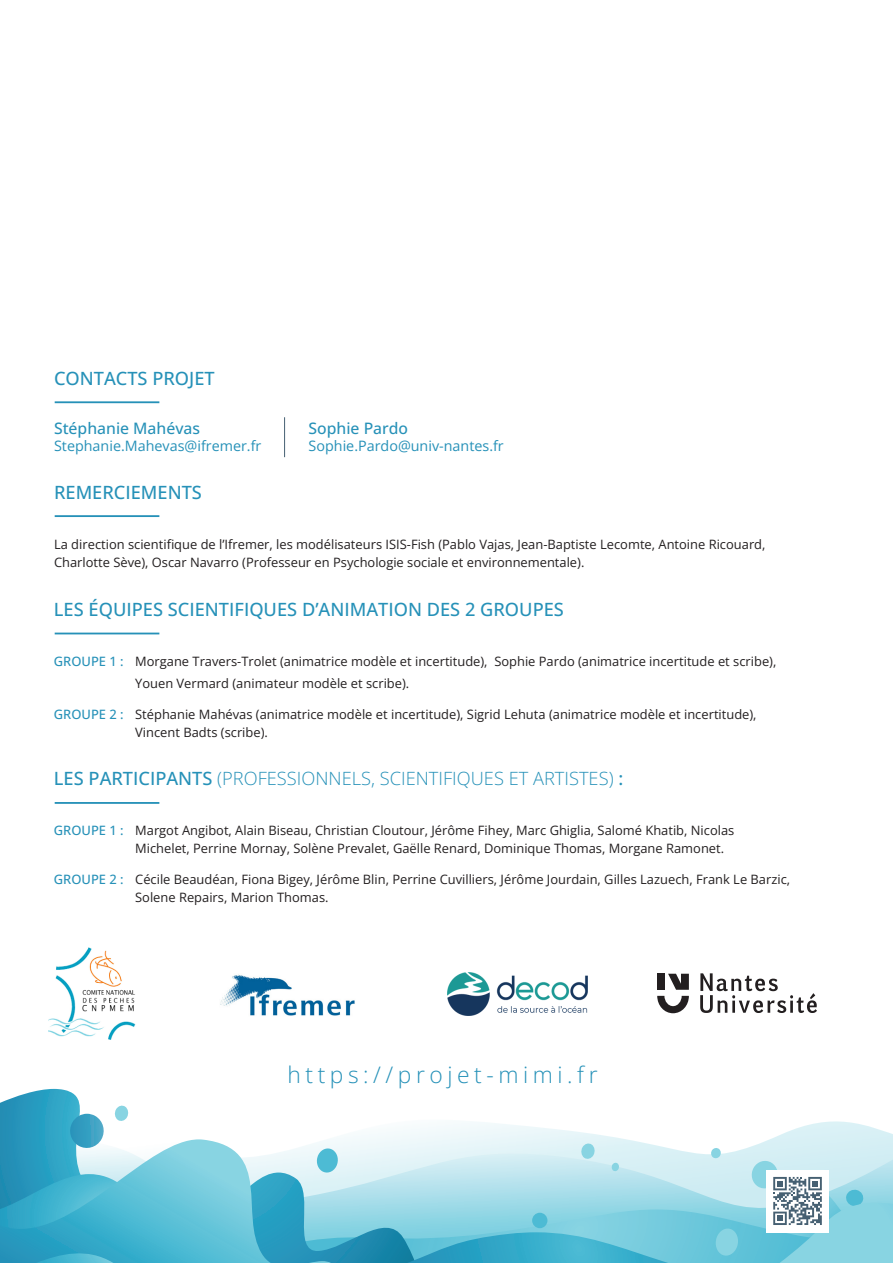
<style>
.page{position:relative;width:893px;height:1263px;background:#fff}
.page>*{position:absolute;margin:0;border:0;box-sizing:border-box;transform-origin:0 0}
.t1{font:300 22.8px "Open Sans";letter-spacing:.2em;color:#2691b8}
.t2{font:500 18.3px "Open Sans";color:#2691b8}
.t3{font:300 18.3px "Open Sans";color:#2691b8}
.t4{font:500 15.75px "Open Sans";color:#2691b8}
.t5{font:14.4px "Open Sans";color:#2691b8}
.t6{font:12.9px/18px "Open Sans";color:#231f20}
.s1{font-weight:500;color:#2691b8}
.s2{font-weight:500}
</style>
<div class="page">
<img style="left:220px;top:974px;width:135px;height:42px">
<img style="left:448px;top:973px;width:140px;height:42px">
<hr style="left:55px;top:515px;width:104px;height:2px;background:#2691b8">
<hr style="left:55px;top:401px;width:104px;height:2px;background:#2691b8">
<hr style="left:55px;top:633px;width:104px;height:1px;background:#2691b8">
<hr style="left:55px;top:802px;width:104px;height:2px;background:#2691b8">
<svg style="left:0;top:1089px;width:893px;height:174px"></svg>
<img style="left:48px;top:948px;width:88px;height:91px">
<svg style="left:657px;top:996px;width:32px;height:17px"></svg>
<div style="left:657px;top:974px;width:8px;height:16px;background:#231f20"></div>
<svg style="left:668px;top:974px;width:21px;height:16px"></svg>
<svg style="left:700px;top:973px;width:117px;height:40px"></svg>
<hr style="left:284px;top:417px;width:1px;height:40px;background:#466072">
<h2 class="t2" style="left:54px;top:366px;width:162px">CONTACTS PROJET</h2>
<p class="t4" style="left:54px;top:417px;width:148px">Stéphanie Mahévas</p>
<p class="t5" style="left:54px;top:436px;width:209px">Stephanie.Mahevas@ifremer.fr</p>
<h2 class="t2" style="left:54px;top:480px;width:149px">REMERCIEMENTS</h2>
<p class="t4" style="left:309px;top:417px;width:101px">Sophie Pardo</p>
<p class="t5" style="left:309px;top:436px;width:197px">Sophie.Pardo@univ-nantes.fr</p>
<p class="t6" style="left:54px;top:535px;width:713px">La direction scientifique de l’Ifremer, les modélisateurs ISIS-Fish (Pablo Vajas, Jean-Baptiste Lecomte, Antoine Ricouard,<br>Charlotte Sève), Oscar Navarro (Professeur en Psychologie sociale et environnementale).</p>
<h2 class="t2" style="left:54px;top:597px;width:512px">LES ÉQUIPES SCIENTIFIQUES D’ANIMATION DES 2 GROUPES</h2>
<p class="t6" style="left:135px;top:650px;width:643px;line-height:22px;text-indent:-81px"><span class="s1">GROUPE 1 :</span> Morgane Travers-Trolet (animatrice modèle et incertitude), Sophie Pardo (animatrice incertitude et scribe),<br>Youen Vermard (animateur modèle et scribe).</p>
<p class="t6" style="left:135px;top:705px;width:623px;text-indent:-81px"><span class="s1">GROUPE 2 :</span> Stéphanie Mahévas (animatrice modèle et incertitude), Sigrid Lehuta (animatrice modèle et incertitude),<br>Vincent Badts (scribe).</p>
<h2 class="t3" style="left:54px;top:766px;width:571px"><span class="s2">LES PARTICIPANTS</span> (PROFESSIONNELS, SCIENTIFIQUES ET ARTISTES) <span class="s2">:</span></h2>
<p class="t6" style="left:135px;top:821px;width:601px;text-indent:-81px"><span class="s1">GROUPE 1 :</span> Margot Angibot, Alain Biseau, Christian Cloutour, Jérôme Fihey, Marc Ghiglia, Salomé Khatib, Nicolas<br>Michelet, Perrine Mornay, Solène Prevalet, Gaëlle Renard, Dominique Thomas, Morgane Ramonet.</p>
<p class="t6" style="left:135px;top:870px;width:656px;text-indent:-81px"><span class="s1">GROUPE 2 :</span> Cécile Beaudéan, Fiona Bigey, Jérôme Blin, Perrine Cuvilliers, Jérôme Jourdain, Gilles Lazuech, Frank Le Barzic,<br>Solene Repairs, Marion Thomas.</p>
<h1 class="t1" style="left:287px;top:1059px;width:312px">https://projet-mimi.fr</h1>
</div>
